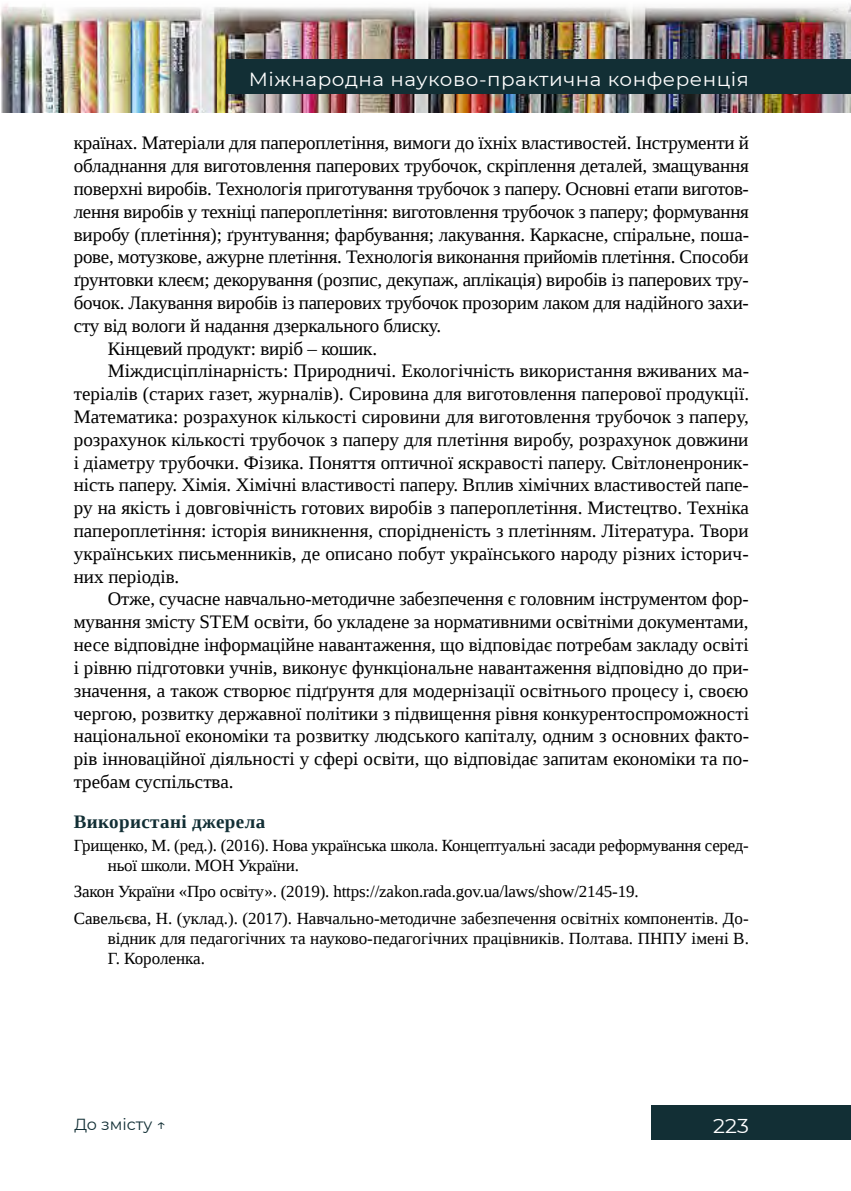
<style>
.page{position:relative;width:851px;height:1191px;background:#fff}
.page>*{position:absolute;margin:0;border:0;box-sizing:border-box;transform-origin:0 0}
.t1{font:20px "Montserrat";color:#fff;scale:1.05 1}
.t2{font:19px "Liberation Serif";color:#000}
.t3{font:19px "Montserrat";letter-spacing:.025em;color:#fff;scale:1.05 1}
.t4{font:700 19px "Liberation Serif";letter-spacing:.02em;color:#122f35}
.t5{font:17px/20.4px "Liberation Serif";letter-spacing:-.01em;color:#000}
.t6{font:16px "Montserrat";color:#122f35}
</style>
<div class="page">
<img style="left:0;top:4px;width:850px;height:109px">
<div style="left:227px;top:60px;width:623px;height:34px;background:#122f35"></div>
<div style="left:651px;top:1106px;width:199px;height:34px;background:#122f35"></div>
<p class="t3" style="left:249px;top:66px;width:477px">Міжнародна науково-практична конференція</p>
<p class="t2" style="left:74px;top:131px;width:676px">країнах. Матеріали для папероплетіння, вимоги до їхніх властивостей. Інструменти й</p>
<p class="t2" style="left:74px;top:153px;width:676px">обладнання для виготовлення паперових трубочок, скріплення деталей, змащування</p>
<p class="t2" style="left:74px;top:176px;width:676px">поверхні виробів. Технологія приготування трубочок з паперу. Основні етапи виготов-</p>
<p class="t2" style="left:74px;top:199px;width:676px">лення виробів у техніці папероплетіння: виготовлення трубочок з паперу; формування</p>
<p class="t2" style="left:74px;top:222px;width:676px">виробу (плетіння); ґрунтування; фарбування; лакування. Каркасне, спіральне, поша-</p>
<p class="t2" style="left:74px;top:245px;width:676px">рове, мотузкове, ажурне плетіння. Технологія виконання прийомів плетіння. Способи</p>
<p class="t2" style="left:74px;top:267px;width:676px">ґрунтовки клеєм; декорування (розпис, декупаж, аплікація) виробів із паперових тру-</p>
<p class="t2" style="left:74px;top:290px;width:676px">бочок. Лакування виробів із паперових трубочок прозорим лаком для надійного захи-</p>
<p class="t2" style="left:74px;top:313px;width:369px">сту від вологи й надання дзеркального блиску.</p>
<p class="t2" style="left:108px;top:336px;width:271px">Кінцевий продукт: виріб – кошик.</p>
<p class="t2" style="left:108px;top:359px;width:642px">Міждисціплінарність: Природничі. Екологічність використання вживаних ма-</p>
<p class="t2" style="left:74px;top:381px;width:676px">теріалів (старих газет, журналів). Сировина для виготовлення паперової продукції.</p>
<p class="t2" style="left:74px;top:404px;width:676px">Математика: розрахунок кількості сировини для виготовлення трубочок з паперу,</p>
<p class="t2" style="left:74px;top:427px;width:676px">розрахунок кількості трубочок з паперу для плетіння виробу, розрахунок довжини</p>
<p class="t2" style="left:74px;top:450px;width:676px">і діаметру трубочки. Фізика. Поняття оптичної яскравості паперу. Світлоненроник-</p>
<p class="t2" style="left:74px;top:473px;width:676px">ність паперу. Хімія. Хімічні властивості паперу. Вплив хімічних властивостей папе-</p>
<p class="t2" style="left:74px;top:495px;width:676px">ру на якість і довговічність готових виробів з папероплетіння. Мистецтво. Техніка</p>
<p class="t2" style="left:74px;top:518px;width:676px">папероплетіння: історія виникнення, спорідненість з плетінням. Література. Твори</p>
<p class="t2" style="left:74px;top:541px;width:676px">українських письменників, де описано побут українського народу різних історич-</p>
<p class="t2" style="left:74px;top:564px;width:107px">них періодів.</p>
<p class="t2" style="left:108px;top:587px;width:642px">Отже, сучасне навчально-методичне забезпечення є головним інструментом фор-</p>
<p class="t2" style="left:74px;top:609px;width:676px">мування змісту STEM освіти, бо укладене за нормативними освітніми документами,</p>
<p class="t2" style="left:74px;top:632px;width:676px">несе відповідне інформаційне навантаження, що відповідає потребам закладу освіті</p>
<p class="t2" style="left:74px;top:655px;width:676px">і рівню підготовки учнів, виконує функціональне навантаження відповідно до при-</p>
<p class="t2" style="left:74px;top:678px;width:676px">значення, а також створює підґрунтя для модернізації освітнього процесу і, своєю</p>
<p class="t2" style="left:74px;top:701px;width:676px">чергою, розвитку державної політики з підвищення рівня конкурентоспроможності</p>
<p class="t2" style="left:74px;top:723px;width:676px">національної економіки та розвитку людського капіталу, одним з основних факто-</p>
<p class="t2" style="left:74px;top:746px;width:676px">рів інноваційної діяльності у сфері освіти, що відповідає запитам економіки та по-</p>
<p class="t2" style="left:74px;top:769px;width:161px">требам суспільства.</p>
<p class="t4" style="left:74px;top:808px;width:193px">Використані джерела</p>
<p class="t5" style="left:108px;top:835px;width:642px;text-indent:-34px">Грищенко, М. (ред.). (2016). Нова українська школа. Концептуальні засади реформування серед&shy;ньої школи. МОН України.</p>
<p class="t5" style="left:74px;top:878px;width:676px;line-height:26px">Закон України «Про освіту». (2019). https://zakon.rada.gov.ua/laws/show/2145-19.<br>Савельєва, Н. (уклад.). (2017). Навчально-методичне забезпечення освітніх компонентів. До-</p>
<p class="t5" style="left:108px;top:928px;width:642px">відник для педагогічних та науково-педагогічних працівників. Полтава. ПНПУ імені В.<br>Г. Короленка.</p>
<p class="t6" style="left:74px;top:1113px;width:93px">До змісту ↑</p>
<p class="t1" style="left:713px;top:1111px;width:36px">223</p>
</div>
